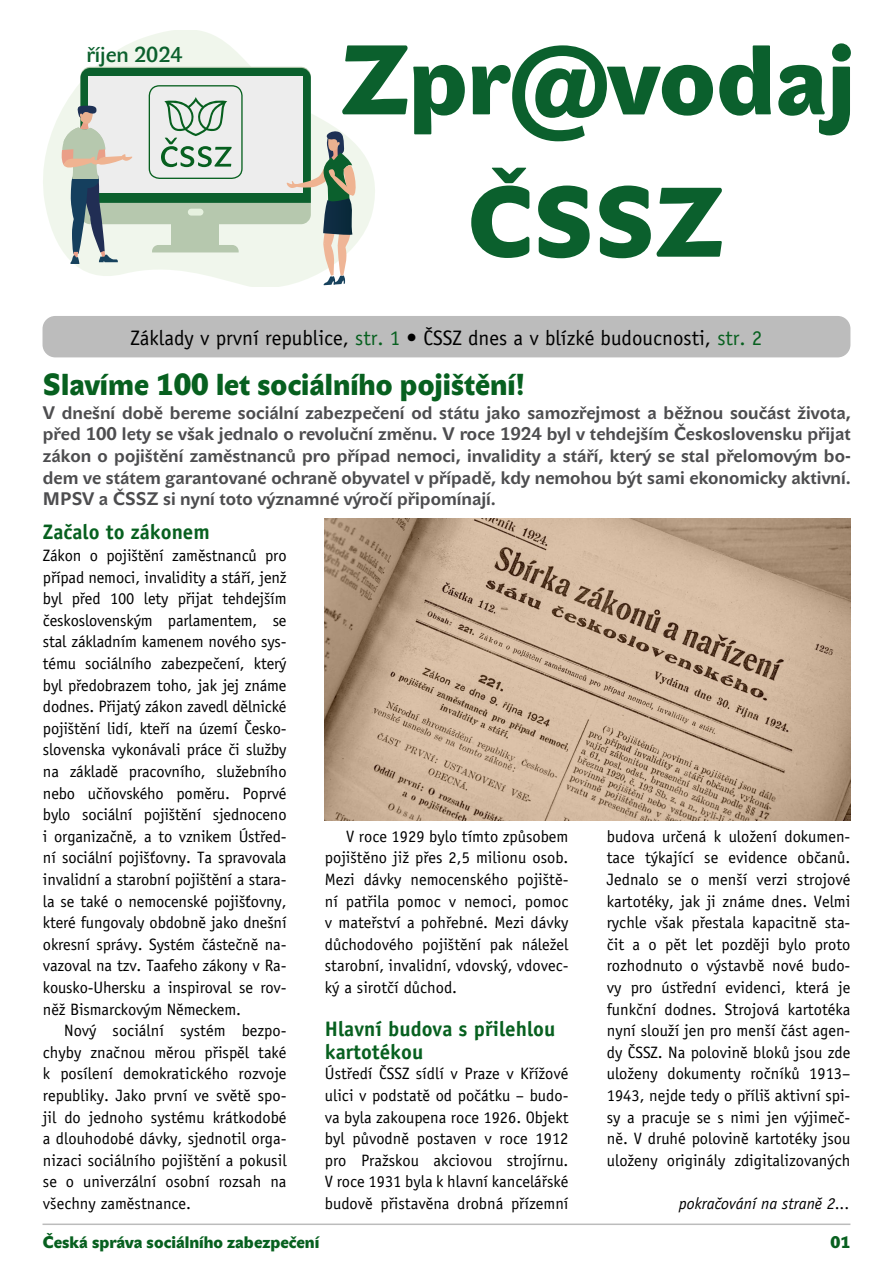
<style>
.page{position:relative;width:893px;height:1263px;background:#fff}
.page>*{position:absolute;margin:0;border:0;box-sizing:border-box;transform-origin:0 0}
.t1{font:30px "John Sans Black Pro";color:#07601f}
.t2{font:21.3px "John Sans Medium Pro";color:#0b602d}
.t3{font:21px "Officina Sans CE";color:#000}
.t4{font:700 21px/22.5px "Officina Sans CE";color:#07601f}
.t5{font:700 18px/21.6px "John Sans Text Pro";color:#4d4d4f;text-align:justify}
.t6{font:16.5px/21.6px "Officina Sans CE";color:#000;text-align:justify}
.t7{font:16.5px "John Sans Black Pro";color:#07601f}
.t8{font:italic 16.5px "Officina Sans CE";color:#000}
.s1{color:#07601f}
</style>
<div class="page">
<hr style="left:43px;top:1223px;width:807px;height:2px;background:#bcbcbc">
<div style="left:43px;top:316px;width:807px;height:41px;background:#bcbcbc;border-radius:13px"></div>
<svg style="left:471px;top:168px;width:58px;height:90px"></svg>
<svg style="left:538px;top:186px;width:52px;height:72px"></svg>
<svg style="left:599px;top:186px;width:52px;height:72px"></svg>
<svg style="left:657px;top:188px;width:65px;height:69px"></svg>
<svg style="left:719px;top:45px;width:52px;height:71px"></svg>
<svg style="left:778px;top:43px;width:73px;height:92px"></svg>
<svg style="left:472px;top:45px;width:241px;height:96px"></svg>
<svg style="left:43px;top:31px;width:284px;height:255px"></svg>
<svg style="left:62px;top:45px;width:403px;height:240px"></svg>
<img style="left:325px;top:518px;width:525px;height:302px">
<p class="t2" style="left:86px;top:43px;width:98px">říjen 2024</p>
<p class="t3" style="left:131px;top:326px;width:633px">Základy v první republice, <span class="s1">str. 1</span> • ČSSZ dnes a v blízké budoucnosti, <span class="s1">str. 2</span></p>
<h1 class="t1" style="left:43px;top:367px;width:484px">Slavíme 100 let sociálního pojištění!</h1>
<p class="t5" style="left:43px;top:402px;width:809px">V dnešní době bereme sociální zabezpečení od státu jako samozřejmost a běžnou součást života, před 100 lety se však jednalo o revoluční změnu. V roce 1924 byl v tehdejším Československu přijat zákon o pojištění zaměstnanců pro případ nemoci, invalidity a stáří, který se stal přelomovým bo&shy;dem ve státem garantované ochraně obyvatel v případě, kdy nemohou být sami ekonomicky aktivní.<br>MPSV a ČSSZ si nyní toto významné výročí připomínají.</p>
<p class="t4" style="left:43px;top:521px;width:168px">Začalo to zákonem</p>
<p class="t6" style="left:43px;top:545px;width:245px">Zákon o pojištění zaměstnanců pro případ nemoci, invalidity a stáří, jenž byl před 100 lety přijat tehdejším československým parlamentem, se stal základním kamenem nového sys&shy;tému sociálního zabezpečení, který byl předobrazem toho, jak jej známe dodnes. Přijatý zákon zavedl dělnické pojištění lidí, kteří na území Česko&shy;slovenska vykonávali práce či služby na základě pracovního, služebního nebo učňovského poměru. Poprvé bylo sociální pojištění sjednoceno i organizačně, a to vznikem Ústřed&shy;ní sociální pojišťovny. Ta spravovala invalidní a starobní pojištění a stara&shy;la se také o nemocenské pojišťovny, které fungovaly obdobně jako dnešní okresní správy. Systém částečně na&shy;vazoval na tzv. Taafeho zákony v Ra&shy;kousko-Uhersku a inspiroval se rov&shy;něž Bismarckovým Německem.</p>
<p class="t6" style="left:43px;top:1020px;width:245px;text-indent:21px">Nový sociální systém bezpo&shy;chyby značnou měrou přispěl také k posílení demokratického rozvoje republiky. Jako první ve světě spo&shy;jil do jednoho systému krátkodobé a dlouhodobé dávky, sjednotil orga&shy;nizaci sociálního pojištění a pokusil se o univerzální osobní rozsah na všechny zaměstnance.</p>
<p class="t6" style="left:325px;top:825px;width:245px;text-indent:21px">V roce 1929 bylo tímto způsobem pojištěno již přes 2,5 milionu osob.<br>Mezi dávky nemocenského pojiště&shy;ní patřila pomoc v nemoci, pomoc v mateřství a pohřebné. Mezi dávky důchodového pojištění pak náležel starobní, invalidní, vdovský, vdovec&shy;ký a sirotčí důchod.</p>
<p class="t4" style="left:325px;top:1018px;width:232px">Hlavní budova s přilehlou kartotékou</p>
<p class="t6" style="left:325px;top:1063px;width:245px">Ústředí ČSSZ sídlí v Praze v Křížové ulici v podstatě od počátku – budo&shy;va byla zakoupena roce 1926. Objekt byl původně postaven v roce 1912 pro Pražskou akciovou strojírnu.<br>V roce 1931 byla k hlavní kancelářské budově přistavěna drobná přízemní</p>
<p class="t6" style="left:607px;top:825px;width:245px">budova určená k uložení dokumen&shy;tace týkající se evidence občanů.<br>Jednalo se o menší verzi strojové kartotéky, jak ji známe dnes. Velmi rychle však přestala kapacitně sta&shy;čit a o pět let později bylo proto rozhodnuto o výstavbě nové budo&shy;vy pro ústřední evidenci, která je funkční dodnes. Strojová kartotéka nyní slouží jen pro menší část agen&shy;dy ČSSZ. Na polovině bloků jsou zde uloženy dokumenty ročníků 1913– 1943, nejde tedy o příliš aktivní spi&shy;sy a pracuje se s nimi jen výjimeč&shy;ně. V druhé polovině kartotéky jsou uloženy originály zdigitalizovaných</p>
<p class="t8" style="left:679px;top:1194px;width:172px">pokračování na straně 2...</p>
<p class="t7" style="left:43px;top:1232px;width:278px">Česká správa sociálního zabezpečení</p>
<p class="t7" style="left:830px;top:1232px;width:21px">01</p>
</div>
